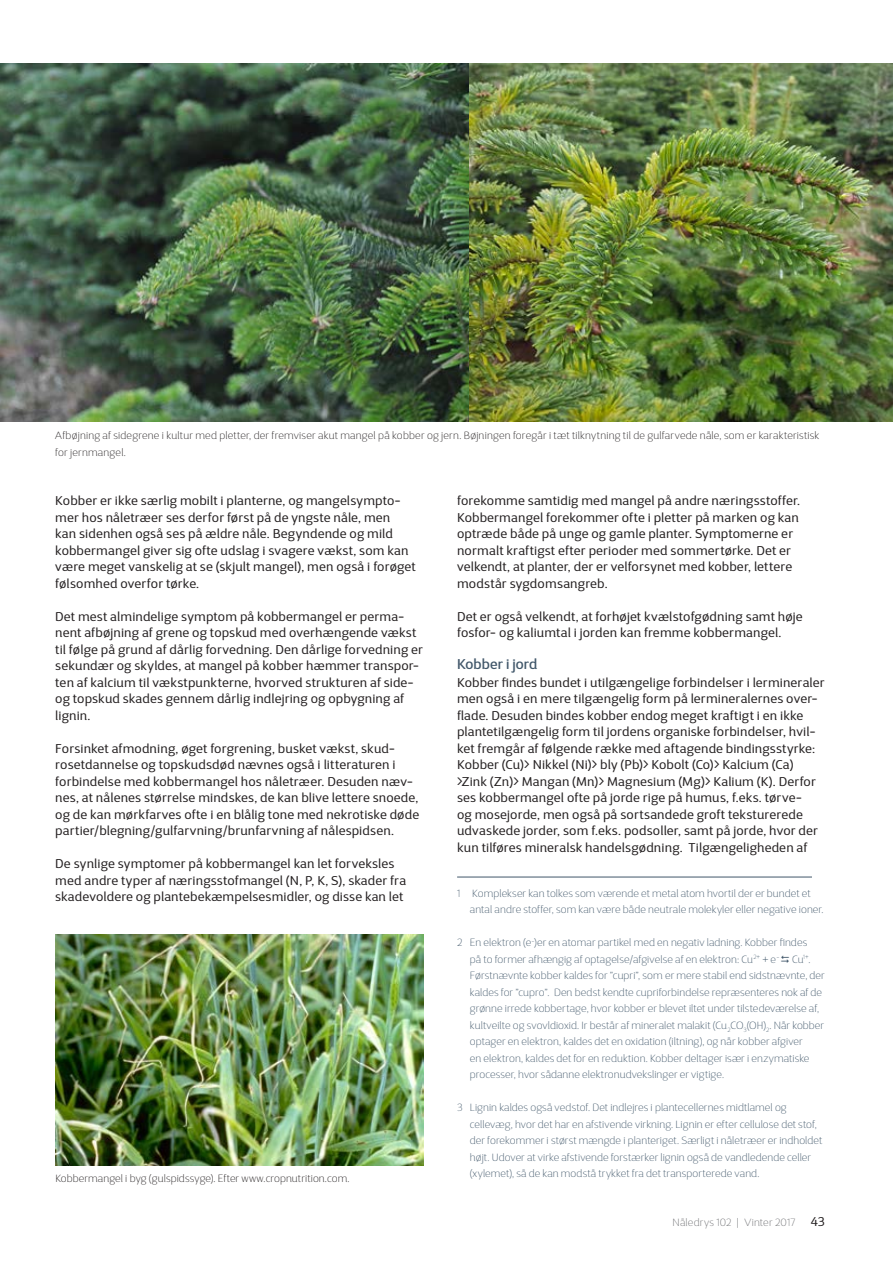
<style>
.page{position:relative;width:893px;height:1263px;background:#fff}
.page>*{position:absolute;margin:0;border:0;box-sizing:border-box;transform-origin:0 0}
.t1{font:500 14.25px "D Sari";letter-spacing:.01em;color:#41576a}
.t2{font:12.75px/16.5px "D Sari";letter-spacing:.015em;color:#231f20}
.t3{font:100 10.5px/16.5px "D Sari";letter-spacing:.01em;color:#41576a}
.t4{font:100 10.5px/16.5px "D Sari";letter-spacing:.02em;color:#231f20}
.t5{font:100 10.5px "D Sari";letter-spacing:.02em;color:#6c6d70}
.s1{font-weight:400;font-size:12.75px;color:#231f20}
</style>
<div class="page">
<img style="left:0;top:64px;width:468px;height:358px">
<img style="left:470px;top:64px;width:423px;height:358px">
<hr style="left:457px;top:877px;width:355px;height:1px;background:#41576a">
<img style="left:55px;top:934px;width:368px;height:231px">
<p class="t4" style="left:55px;top:427px;width:765px">Afbøjning af sidegrene i kultur med pletter, der fremviser akut mangel på kobber og jern. Bøjningen foregår i tæt tilknytning til de gulfarvede nåle, som er karakteristisk for jernmangel.</p>
<p class="t2" style="left:55px;top:492px;width:362px">Kobber er ikke særlig mobilt i planterne, og mangelsympto&shy;mer hos nåletræer ses derfor først på de yngste nåle, men<br>kan sidenhen også ses på ældre nåle. Begyndende og mild kobbermangel giver sig ofte udslag i svagere vækst, som kan være meget vanskelig at se (skjult mangel), men også i forøget følsomhed overfor tørke.</p>
<p class="t2" style="left:55px;top:608px;width:369px">Det mest almindelige symptom på kobbermangel er perma&shy;nent afbøjning af grene og topskud med overhængende vækst til følge på grund af dårlig forvedning. Den dårlige forvedning er sekundær og skyldes, at mangel på kobber hæmmer transpor&shy;ten af kalcium til vækstpunkterne, hvorved strukturen af side&shy;og topskud skades gennem dårlig indlejring og opbygning af lignin.</p>
<p class="t2" style="left:55px;top:740px;width:365px">Forsinket afmodning, øget forgrening, busket vækst, skud&shy;rosetdannelse og topskudsdød nævnes også i litteraturen i forbindelse med kobbermangel hos nåletræer. Desuden næv&shy;nes, at nålenes størrelse mindskes, de kan blive lettere snoede, og de kan mørkfarves ofte i en blålig tone med nekrotiske døde partier/blegning/gulfarvning/brunfarvning af nålespidsen.</p>
<p class="t2" style="left:55px;top:855px;width:352px">De synlige symptomer på kobbermangel kan let forveksles med andre typer af næringsstofmangel (N, P, K, S), skader fra skadevoldere og plantebekæmpelsesmidler, og disse kan let</p>
<p class="t4" style="left:55px;top:1170px;width:296px">Kobbermangel i byg (gulspidssyge). Efter www.cropnutrition.com.</p>
<p class="t2" style="left:457px;top:492px;width:344px">forekomme samtidig med mangel på andre næringsstoffer.<br>Kobbermangel forekommer ofte i pletter på marken og kan optræde både på unge og gamle planter. Symptomerne er normalt kraftigst efter perioder med sommertørke. Det er velkendt, at planter, der er velforsynet med kobber, lettere modstår sygdomsangreb.</p>
<p class="t2" style="left:457px;top:608px;width:347px">Det er også velkendt, at forhøjet kvælstofgødning samt høje fosfor- og kaliumtal i jorden kan fremme kobbermangel.</p>
<p class="t1" style="left:457px;top:655px;width:82px">Kobber i jord</p>
<p class="t2" style="left:457px;top:674px;width:369px">Kobber findes bundet i utilgængelige forbindelser i lermineraler men også i en mere tilgængelig form på lermineralernes over&shy;flade. Desuden bindes kobber endog meget kraftigt i en ikke plantetilgængelig form til jordens organiske forbindelser, hvil&shy;ket fremgår af følgende række med aftagende bindingsstyrke:<br>Kobber (Cu)&gt; Nikkel (Ni)&gt; bly (Pb)&gt; Kobolt (Co)&gt; Kalcium (Ca) &gt;Zink (Zn)&gt; Mangan (Mn)&gt; Magnesium (Mg)&gt; Kalium (K). Derfor ses kobbermangel ofte på jorde rige på humus, f.eks. tørve-<br>og mosejorde, men også på sortsandede groft teksturerede udvaskede jorder, som f.eks. podsoller, samt på jorde, hvor der kun tilføres mineralsk handelsgødning. Tilgængeligheden af</p>
<p class="t3" style="left:470px;top:885px;width:355px;text-indent:-13px">1 Komplekser kan tolkes som værende et metal atom hvortil der er bundet et antal andre stoffer, som kan være både neutrale molekyler eller negative ioner.</p>
<p class="t3" style="left:470px;top:934px;width:356px;text-indent:-13px">2 En elektron (e<sup>-</sup>)er en atomar partikel med en negativ ladning. Kobber findes<br>på to former afhængig af optagelse/afgivelse af en elektron: Cu<sup>2+</sup> + e<sup>-</sup> Cu<sup>1+</sup>.<br>Førstnævnte kobber kaldes for ”cupri”, som er mere stabil end sidstnævnte, der kaldes for ”cupro”. Den bedst kendte cupriforbindelse repræsenteres nok af de grønne irrede kobbertage, hvor kobber er blevet iltet under tilstedeværelse af, kultveilte og svovldioxid. Ir består af mineralet malakit (Cu<sub>2</sub>CO<sub>3</sub>(OH)<sub>2</sub>. Når kobber optager en elektron, kaldes det en oxidation (iltning), og når kobber afgiver<br>en elektron, kaldes det for en reduktion. Kobber deltager især i enzymatiske processer, hvor sådanne elektronudvekslinger er vigtige.</p>
<p class="t3" style="left:470px;top:1099px;width:354px;text-indent:-13px">3 Lignin kaldes også vedstof. Det indlejres i plantecellernes midtlamel og cellevæg, hvor det har en afstivende virkning. Lignin er efter cellulose det stof, der forekommer i størst mængde i planteriget. Særligt i nåletræer er indholdet højt. Udover at virke afstivende forstærker lignin også de vandledende celler (xylemet), så de kan modstå trykket fra det transporterede vand.</p>
<p class="t5" style="left:673px;top:1216px;width:154px">Nåledrys 102 | Vinter 2017 <span class="s1">43</span></p>
</div>
